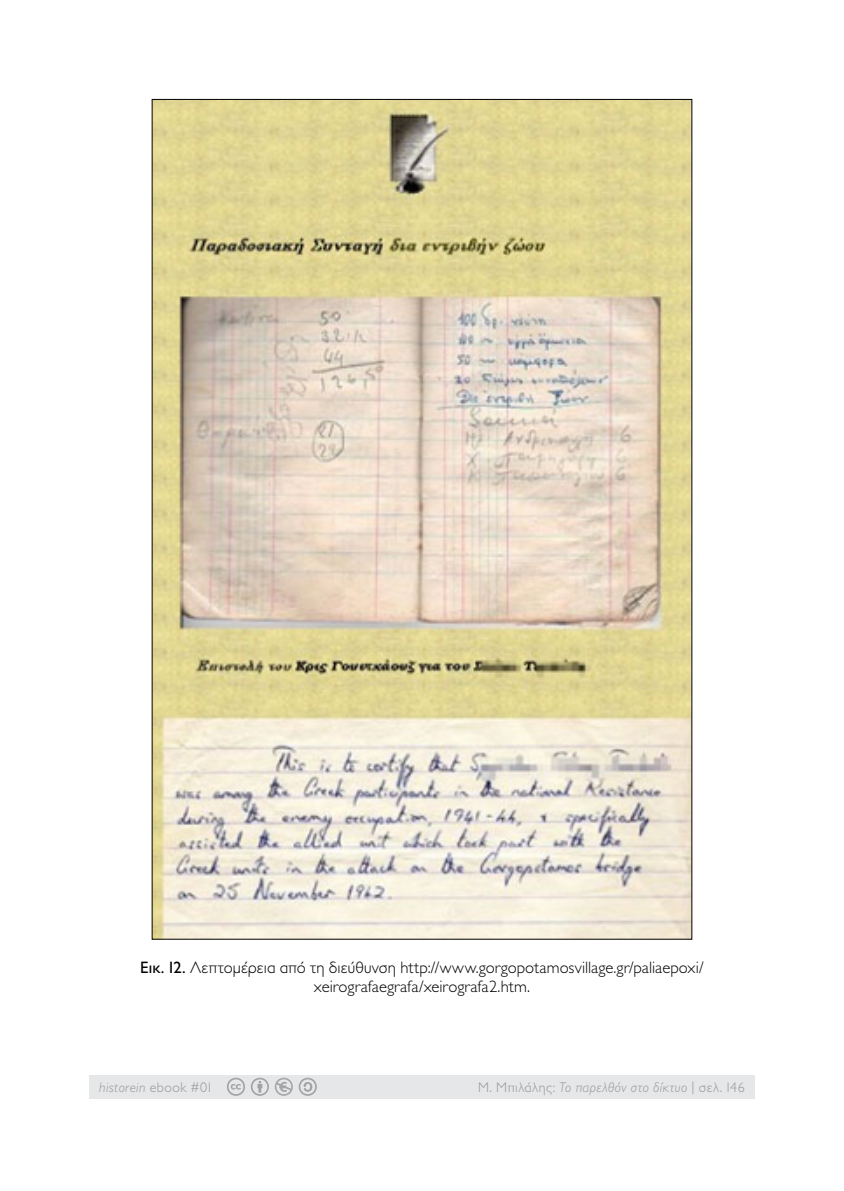
<style>
.page{position:relative;width:844px;height:1191px;background:#fff}
.page>*{position:absolute;margin:0;border:0;box-sizing:border-box;transform-origin:0 0}
.t1{font:300 16.62px/19.2px "Gill Sans Hel";letter-spacing:.005em;color:#000;text-align:center}
.t2{font:300 14px "Gill Sans Hel";letter-spacing:.03em;color:#939598}
.t3{font:italic 300 14px "Gill Sans Hel";letter-spacing:.025em;color:#939598}
.s1{font-weight:400}
.s2{font-style:normal}
.s3{font-style:italic}
</style>
<div class="page">
<div style="left:89px;top:1074px;width:665px;height:24px;background:#e6e7e8"></div>
<svg style="left:227px;top:1077px;width:18px;height:18px"></svg>
<svg style="left:251px;top:1077px;width:18px;height:18px"></svg>
<svg style="left:275px;top:1077px;width:42px;height:18px"></svg>
<img style="left:154px;top:101px;width:536px;height:836px">
<p class="t1" style="left:140px;top:957px;width:564px"><span class="s1">Εικ. 12.</span> Λεπτομέρεια από τη διεύθυνση http://www.gorgopotamosvillage.gr/paliaepoxi/ xeirografaegrafa/xeirografa2.htm.</p>
<p class="t3" style="left:99px;top:1079px;width:113px">historein <span class="s2">ebook #01</span></p>
<p class="t2" style="left:478px;top:1079px;width:268px">M. Μπιλάλης: <span class="s3">Το παρελθόν στο δίκτυο</span> | σελ. 146</p>
</div>
